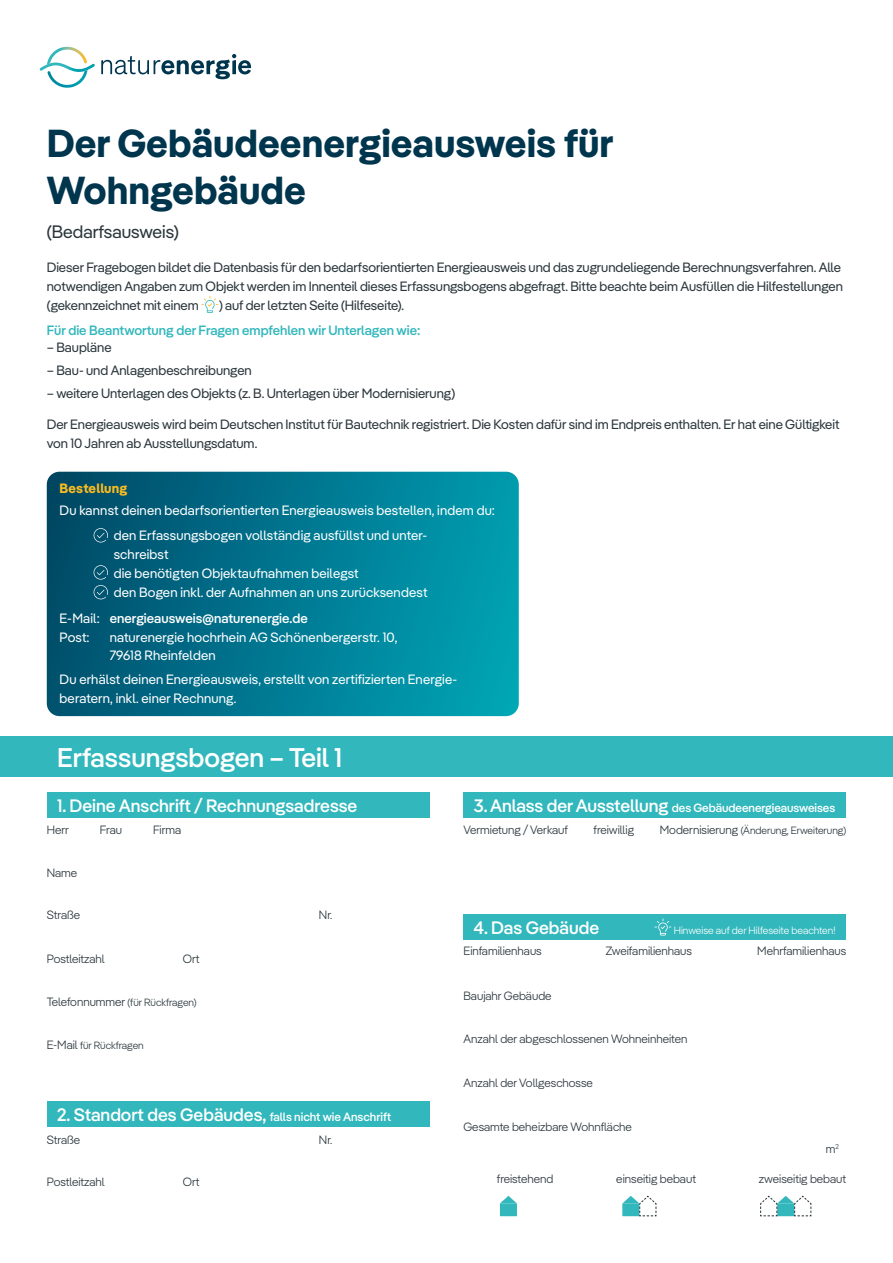
<style>
.page{position:relative;width:893px;height:1263px;background:#fff}
.page>*{position:absolute;margin:0;border:0;box-sizing:border-box;transform-origin:0 0}
.t1{font:700 39px/46.8px "Pangea";color:#00354e}
.t2{font:500 27px "Pangea";color:#fff}
.t3{font:500 18px "Pangea";color:#fff}
.t4{font:18px "Pangea";color:#2a363b}
.t5{font:13.5px/18.9px "Pangea";letter-spacing:-.005em;color:#2a363b}
.t6{font:13.5px/19px "Pangea";letter-spacing:.01em;color:#fff}
.t7{font:500 13.5px "Pangea";color:#31b7bc}
.t8{font:700 13.5px "Pangea";letter-spacing:.01em;color:#fbbb21}
.t9{font:300 12px "Pangea";color:#2a363b}
.t10{font:500 12px/22.5px "Pangea";letter-spacing:-.005em;color:#fff}
.t11{font:300 10.5px "Pangea";color:#2a363b}
.t12{font:300 10.5px "Pangea";color:#fff}
.s1{font-weight:500}
.s2{font-size:12px}
.s3{font-size:18px}
.s4{font-weight:300;color:#2a363b}
</style>
<div class="page">
<div style="left:47px;top:1101px;width:382px;height:26px;background:#31b7bc"></div>
<svg style="left:101px;top:54px;width:150px;height:25px"></svg>
<svg style="left:40px;top:47px;width:55px;height:41px"></svg>
<div style="left:47px;top:792px;width:382px;height:25px;background:#31b7bc"></div>
<div style="left:463px;top:792px;width:383px;height:25px;background:#31b7bc"></div>
<svg style="left:47px;top:472px;width:472px;height:244px;background:#00778f"></svg>
<svg style="left:94px;top:528px;width:14px;height:14px"></svg>
<svg style="left:94px;top:565px;width:14px;height:34px"></svg>
<svg style="left:201px;top:296px;width:17px;height:17px"></svg>
<div style="left:463px;top:914px;width:383px;height:26px;background:#31b7bc"></div>
<svg style="left:654px;top:918px;width:17px;height:17px"></svg>
<div style="left:500px;top:1203px;width:17px;height:13px;background:#31b7bc"></div>
<svg style="left:500px;top:1196px;width:17px;height:8px"></svg>
<svg style="left:622px;top:1195px;width:35px;height:21px"></svg>
<svg style="left:760px;top:1195px;width:52px;height:21px"></svg>
<div style="left:0;top:737px;width:893px;height:40px;background:#31b7bc"></div>
<h1 class="t1" style="left:47px;top:117px;width:568px">Der Gebäudeenergieausweis für<br>Wohngebäude</h1>
<h3 class="t4" style="left:47px;top:219px;width:134px">(Bedarfsausweis)</h3>
<p class="t5" style="left:47px;top:257px;width:798px">Dieser Fragebogen bildet die Datenbasis für den bedarfsorientierten Energieausweis und das zugrundeliegende Berechnungsverfahren. Alle notwendigen Angaben zum Objekt werden im Innenteil dieses Erfassungsbogens abgefragt. Bitte beachte beim Ausfüllen die Hilfestellungen (gekennzeichnet mit einem</p>
<p class="t5" style="left:219px;top:295px;width:186px">) auf der letzten Seite (Hilfeseite).</p>
<p class="t7" style="left:47px;top:321px;width:375px">Für die Beantwortung der Fragen empfehlen wir Unterlagen wie:</p>
<p class="t5" style="left:47px;top:337px;width:66px">– Baupläne</p>
<p class="t5" style="left:47px;top:360px;width:207px">– Bau- und Anlagenbeschreibungen</p>
<p class="t5" style="left:47px;top:383px;width:410px">– weitere Unterlagen des Objekts (z. B. Unterlagen über Modernisierung)</p>
<p class="t5" style="left:47px;top:414px;width:794px">Der Energieausweis wird beim Deutschen Institut für Bautechnik registriert. Die Kosten dafür sind im Endpreis enthalten. Er hat eine Gültigkeit von 10 Jahren ab Ausstellungsdatum.</p>
<p class="t8" style="left:60px;top:478px;width:69px">Bestellung</p>
<p class="t6" style="left:60px;top:500px;width:437px">Du kannst deinen bedarfsorientierten Energieausweis bestellen, indem du:</p>
<p class="t6" style="left:114px;top:525px;width:315px">den Erfassungsbogen vollständig ausfüllst und unter&shy;schreibst<br>die benötigten Objektaufnahmen beilegst<br>den Bogen inkl. der Aufnahmen an uns zurücksendest</p>
<p class="t6" style="left:110px;top:608px;width:289px;text-indent:-50px">E-Mail: <span class="s1">energieausweis@naturenergie.de<br></span>naturenergie hochrhein AG Schönenbergerstr. 10,<br>79618 Rheinfelden</p>
<p class="t6" style="left:60px;top:626px;width:31px">Post:</p>
<p class="t6" style="left:60px;top:669px;width:399px">Du erhälst deinen Energieausweis, erstellt von zertifizierten Energie&shy;beratern, inkl. einer Rechnung.</p>
<h2 class="t2" style="left:57px;top:739px;width:286px">Erfassungsbogen – Teil 1</h2>
<h3 class="t3" style="left:57px;top:792px;width:302px">1. Deine Anschrift / Rechnungsadresse</h3>
<p class="t9" style="left:47px;top:822px;width:24px">Herr</p>
<p class="t9" style="left:100px;top:822px;width:24px">Frau</p>
<p class="t9" style="left:153px;top:822px;width:30px">Firma</p>
<p class="t9" style="left:47px;top:864px;width:32px">Name</p>
<p class="t9" style="left:47px;top:907px;width:35px">Straße</p>
<p class="t9" style="left:47px;top:950px;width:60px">Postleitzahl</p>
<p class="t9" style="left:183px;top:950px;width:18px">Ort</p>
<p class="t11" style="left:47px;top:995px;width:151px"><span class="s2">Telefonnummer</span> (für Rückfragen)</p>
<p class="t11" style="left:47px;top:1038px;width:99px"><span class="s2">E-Mail</span> für Rückfragen</p>
<p class="t9" style="left:319px;top:907px;width:15px">Nr.</p>
<h3 class="t3" style="left:57px;top:1102px;width:335px">2. Standort des Gebäudes, <span class="s2">falls nicht wie Anschrift</span></h3>
<p class="t9" style="left:47px;top:1131px;width:35px">Straße</p>
<p class="t9" style="left:47px;top:1174px;width:60px">Postleitzahl</p>
<p class="t9" style="left:183px;top:1174px;width:18px">Ort</p>
<p class="t9" style="left:319px;top:1131px;width:15px">Nr.</p>
<p class="t10" style="left:463px;top:795px;width:373px;text-indent:10px"><span class="s3">3. Anlass der Ausstellung</span> des Gebäudeenergieausweises<br><span class="s4">Vermietung / Verkauf</span></p>
<p class="t9" style="left:593px;top:822px;width:42px">freiwillig</p>
<p class="t11" style="left:660px;top:823px;width:188px"><span class="s2">Modernisierung</span> (Änderung, Erweiterung)</p>
<h3 class="t3" style="left:474px;top:915px;width:127px">4. Das Gebäude</h3>
<p class="t12" style="left:674px;top:923px;width:163px">Hinweise auf der Hilfeseite beachten!</p>
<p class="t9" style="left:463px;top:943px;width:80px">Einfamilienhaus</p>
<p class="t9" style="left:606px;top:943px;width:88px">Zweifamilienhaus</p>
<p class="t9" style="left:757px;top:943px;width:90px">Mehrfamilienhaus</p>
<p class="t9" style="left:463px;top:987px;width:90px">Baujahr Gebäude</p>
<p class="t9" style="left:463px;top:1031px;width:225px">Anzahl der abgeschlossenen Wohneinheiten</p>
<p class="t9" style="left:463px;top:1075px;width:131px">Anzahl der Vollgeschosse</p>
<p class="t9" style="left:463px;top:1119px;width:170px">Gesamte beheizbare Wohnfläche</p>
<p class="t9" style="left:826px;top:1140px;width:15px">m<sup>2</sup></p>
<p class="t9" style="left:497px;top:1171px;width:58px">freistehend</p>
<p class="t9" style="left:616px;top:1171px;width:81px">einseitig bebaut</p>
<p class="t9" style="left:759px;top:1171px;width:89px">zweiseitig bebaut</p>
</div>
